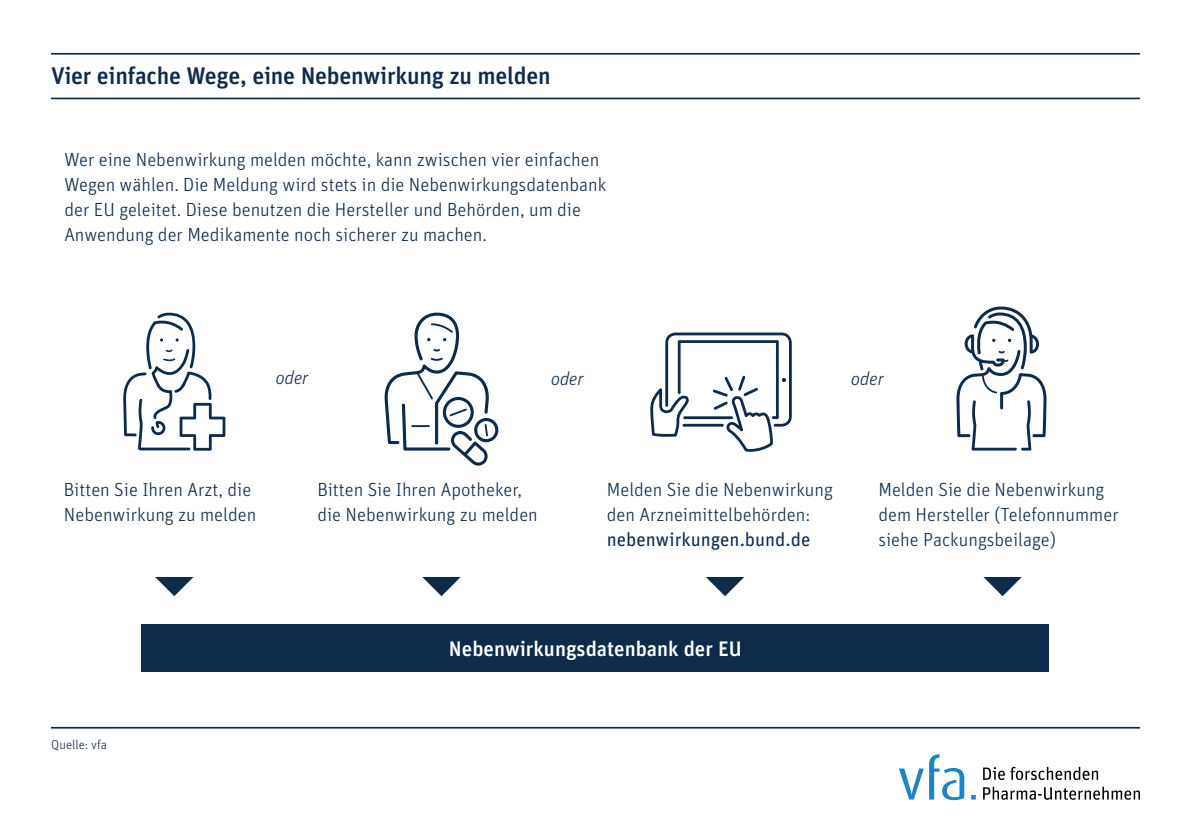
<style>
.page{position:relative;width:1191px;height:840px;background:#fff}
.page>*{position:absolute;margin:0;border:0;box-sizing:border-box;transform-origin:0 0}
.t1{font:500 24px "Unit OT";letter-spacing:-.01em;color:#0f2b4b}
.t2{font:500 21px "Unit OT";color:#fff}
.t3{font:300 19px/25px "Unit OT";color:#0f2b4b}
.t4{font:19px "Unit OT";color:#0f2b4b}
.t5{font:italic 300 19px "Unit OT";color:#0f2b4b}
.t6{font:300 13px "Unit OT";color:#0f2b4b}
</style>
<div class="page">
<hr style="left:51px;top:53px;width:1089px;height:2px;background:#0f2b4b">
<hr style="left:51px;top:97px;width:1089px;height:2px;background:#0f2b4b">
<hr style="left:51px;top:726px;width:1089px;height:2px;background:#0f2b4b">
<svg style="left:983px;top:766px;width:115px;height:13px"></svg>
<svg style="left:983px;top:786px;width:157px;height:13px"></svg>
<svg style="left:899px;top:768px;width:24px;height:31px"></svg>
<svg style="left:929px;top:754px;width:35px;height:45px"></svg>
<svg style="left:971px;top:795px;width:4px;height:4px"></svg>
<svg style="left:123px;top:312px;width:102px;height:138px"></svg>
<svg style="left:650px;top:332px;width:142px;height:119px"></svg>
<svg style="left:155px;top:577px;width:38px;height:19px"></svg>
<svg style="left:422px;top:577px;width:39px;height:19px"></svg>
<svg style="left:706px;top:577px;width:38px;height:19px"></svg>
<svg style="left:983px;top:577px;width:38px;height:19px"></svg>
<div style="left:142px;top:624px;width:907px;height:47px;background:#0f2b4b"></div>
<svg style="left:956px;top:306px;width:90px;height:144px"></svg>
<svg style="left:384px;top:312px;width:115px;height:153px"></svg>
<p class="t1" style="left:51px;top:60px;width:501px">Vier einfache Wege, eine Nebenwirkung zu melden</p>
<p class="t3" style="left:64px;top:146px;width:543px">Wer eine Nebenwirkung melden möchte, kann zwischen vier einfachen Wegen wählen. Die Meldung wird stets in die Nebenwirkungsdatenbank der EU geleitet. Diese benutzen die Hersteller und Behörden, um die Anwendung der Medikamente noch sicherer zu machen.</p>
<p class="t5" style="left:276px;top:366px;width:34px">oder</p>
<p class="t5" style="left:551px;top:367px;width:34px">oder</p>
<p class="t5" style="left:851px;top:367px;width:34px">oder</p>
<p class="t3" style="left:64px;top:476px;width:194px">Bitten Sie Ihren Arzt, die<br>Nebenwirkung zu melden</p>
<p class="t3" style="left:317px;top:476px;width:222px">Bitten Sie Ihren Apotheker, die Nebenwirkung zu melden</p>
<p class="t3" style="left:607px;top:476px;width:228px">Melden Sie die Nebenwirkung den Arzneimittelbehörden:</p>
<p class="t4" style="left:607px;top:526px;width:205px">nebenwirkungen.bund.de</p>
<p class="t6" style="left:51px;top:736px;width:57px">Quelle: vfa</p>
<p class="t2" style="left:449px;top:635px;width:294px">Nebenwirkungsdatenbank der EU</p>
<p class="t3" style="left:878px;top:476px;width:242px">Melden Sie die Nebenwirkung dem Hersteller (Telefonnummer siehe Packungsbeilage)</p>
</div>
